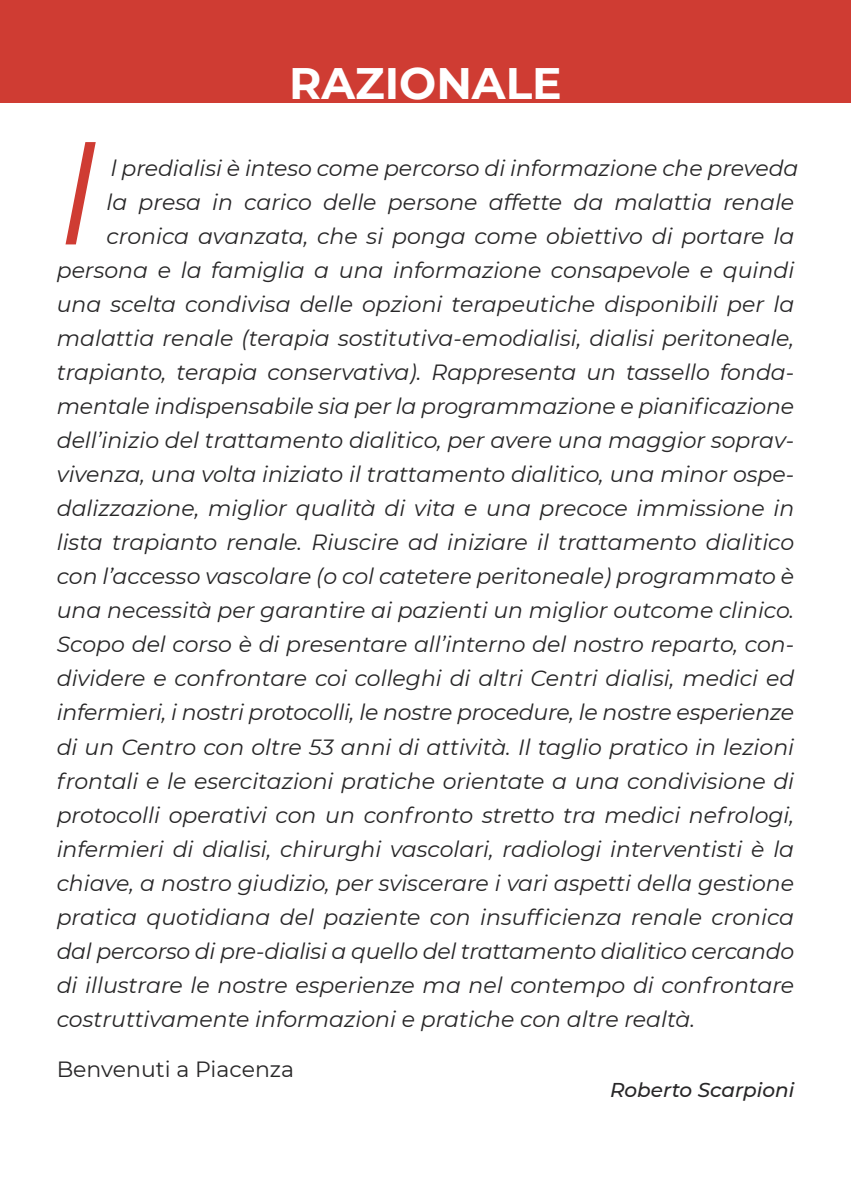
<style>
.page{position:relative;width:851px;height:1191px;background:#fff}
.page>*{position:absolute;margin:0;border:0;box-sizing:border-box;transform-origin:0 0}
.t1{font:italic 146.2px "Montserrat";color:#cf3c33}
.t2{font:700 44px "Montserrat";color:#fff}
.t3{font:italic 22px "Montserrat";color:#272627}
.t4{font:22px "Montserrat";color:#272627}
.t5{font:italic 500 20px "Montserrat";color:#272627}
</style>
<div class="page">
<div style="left:0;top:0;width:850px;height:102px;background:#cf3c33"></div>
<h2 class="t2" style="left:289px;top:57px;width:274px">RAzIOnALE</h2>
<h1 class="t1" style="left:57px;top:103px;width:44px">I</h1>
<p class="t3" style="left:111px;top:155px;width:689px">l predialisi è inteso come percorso di informazione che preveda</p>
<p class="t3" style="left:106px;top:189px;width:689px">la presa in carico delle persone affette da malattia renale</p>
<p class="t3" style="left:106px;top:223px;width:689px">cronica avanzata, che si ponga come obiettivo di portare la</p>
<p class="t3" style="left:57px;top:257px;width:739px">persona e la famiglia a una informazione consapevole e quindi</p>
<p class="t3" style="left:57px;top:291px;width:739px">una scelta condivisa delle opzioni terapeutiche disponibili per la</p>
<p class="t3" style="left:57px;top:325px;width:739px">malattia renale (terapia sostitutiva-emodialisi, dialisi peritoneale,</p>
<p class="t3" style="left:57px;top:359px;width:739px">trapianto, terapia conservativa). Rappresenta un tassello fonda-</p>
<p class="t3" style="left:57px;top:393px;width:739px">mentale indispensabile sia per la programmazione e pianificazione</p>
<p class="t3" style="left:57px;top:427px;width:739px">dell’inizio del trattamento dialitico, per avere una maggior soprav-</p>
<p class="t3" style="left:57px;top:461px;width:739px">vivenza, una volta iniziato il trattamento dialitico, una minor ospe-</p>
<p class="t3" style="left:57px;top:495px;width:739px">dalizzazione, miglior qualità di vita e una precoce immissione in</p>
<p class="t3" style="left:57px;top:529px;width:739px">lista trapianto renale. Riuscire ad iniziare il trattamento dialitico</p>
<p class="t3" style="left:57px;top:563px;width:739px">con l’accesso vascolare (o col catetere peritoneale) programmato è</p>
<p class="t3" style="left:57px;top:597px;width:739px">una necessità per garantire ai pazienti un miglior outcome clinico.</p>
<p class="t3" style="left:57px;top:631px;width:739px">Scopo del corso è di presentare all’interno del nostro reparto, con-</p>
<p class="t3" style="left:57px;top:665px;width:739px">dividere e confrontare coi colleghi di altri Centri dialisi, medici ed</p>
<p class="t3" style="left:57px;top:699px;width:738px">infermieri, i nostri protocolli, le nostre procedure, le nostre esperienze</p>
<p class="t3" style="left:57px;top:733px;width:739px">di un Centro con oltre 53 anni di attività. Il taglio pratico in lezioni</p>
<p class="t3" style="left:57px;top:767px;width:738px">frontali e le esercitazioni pratiche orientate a una condivisione di</p>
<p class="t3" style="left:57px;top:801px;width:739px">protocolli operativi con un confronto stretto tra medici nefrologi,</p>
<p class="t3" style="left:57px;top:835px;width:739px">infermieri di dialisi, chirurghi vascolari, radiologi interventisti è la</p>
<p class="t3" style="left:57px;top:869px;width:738px">chiave, a nostro giudizio, per sviscerare i vari aspetti della gestione</p>
<p class="t3" style="left:57px;top:903px;width:739px">pratica quotidiana del paziente con insufficienza renale cronica</p>
<p class="t3" style="left:57px;top:937px;width:739px">dal percorso di pre-dialisi a quello del trattamento dialitico cercando</p>
<p class="t3" style="left:57px;top:971px;width:739px">di illustrare le nostre esperienze ma nel contempo di confrontare</p>
<p class="t3" style="left:57px;top:1005px;width:640px">costruttivamente informazioni e pratiche con altre realtà.</p>
<p class="t4" style="left:57px;top:1055px;width:239px">Benvenuti a Piacenza</p>
<p class="t5" style="left:610px;top:1077px;width:186px">Roberto Scarpioni</p>
</div>
